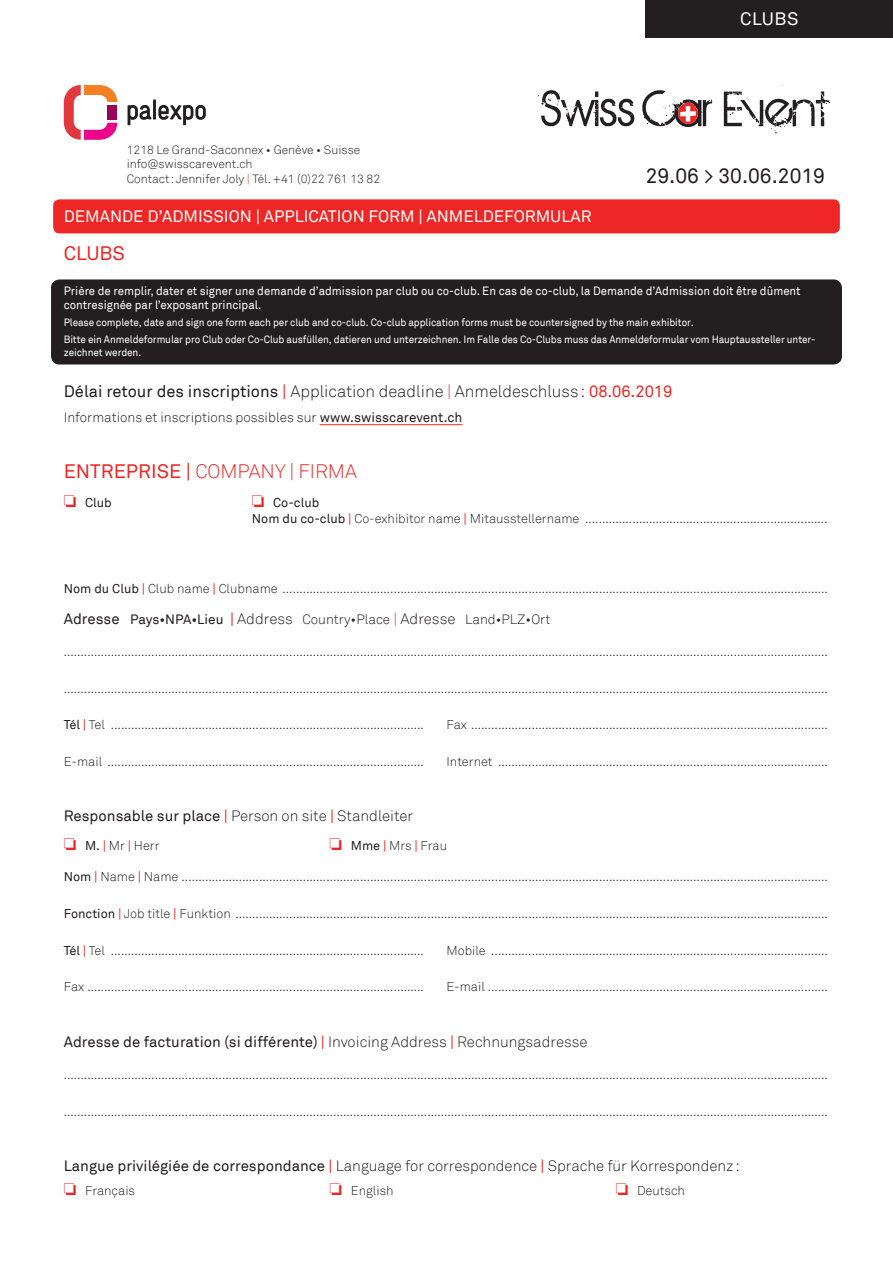
<style>
.page{position:relative;width:893px;height:1263px;background:#fff}
.page>*{position:absolute;margin:0;border:0;box-sizing:border-box;transform-origin:0 0}
.t1{font:21px "Akkurat";color:#231f20}
.t2{font:300 19.5px "Akkurat";color:#ee2726}
.t3{font:19.5px "Akkurat";color:#ee2726}
.t4{font:18px "Akkurat";letter-spacing:.03em;color:#fff}
.t5{font:300 16.5px "Akkurat";color:#231f20}
.t6{font:16.5px "Akkurat";color:#fff}
.t7{font:300 15px "Akkurat";color:#231f20}
.t8{font:15px "Akkurat";color:#231f20}
.t9{font:300 13.5px "Akkurat";color:#231f20}
.t10{font:300 12.75px/16.2px "Akkurat";color:#231f20}
.t11{font:12.75px "Akkurat";color:#231f20}
.t12{font:12px/14.4px "Akkurat";color:#fff;scale:.95 1}
.t13{font:300 12px/14.4px "Akkurat";color:#231f20}
.t14{font:10.5px/16.8px "Akkurat";letter-spacing:-.01em;color:#fff;scale:.95 1}
.s1{color:#ee2726}
.s2{font-weight:400}
.s3{font-weight:400;color:#ee2726}
.s4{font-weight:400;font-size:15px}
.s5{font-weight:400;font-size:15px;color:#ee2726}
.s6{font-size:15px}
.s7{font-size:15px;color:#ee2726}
.s8{font-weight:300}
</style>
<div class="page">
<div style="left:646px;top:0;width:247px;height:38px;background:#231f20"></div>
<div style="left:51px;top:279px;width:791px;height:85px;background:#231f20;border-radius:9px"></div>
<div style="left:53px;top:199px;width:787px;height:34px;background:#ee2726;border-radius:6px"></div>
<hr style="left:320px;top:424px;width:142px;height:1px;background:#ee2726">
<svg style="left:536px;top:90px;width:98px;height:36px"></svg>
<svg style="left:724px;top:85px;width:106px;height:48px"></svg>
<svg style="left:642px;top:90px;width:70px;height:37px"></svg>
<svg style="left:158px;top:105px;width:48px;height:20px"></svg>
<hr style="left:153px;top:100px;width:3px;height:20px;background:#231f20">
<svg style="left:128px;top:105px;width:23px;height:20px"></svg>
<svg style="left:64px;top:85px;width:53px;height:55px"></svg>
<p class="t13" style="left:127px;top:143px;width:255px">1218 Le Grand-Saconnex • Genève • Suisse info@swisscarevent.ch<br>Contact: Jennifer Joly <span class="s1">|</span> Tél. +41 (0)22 761 13 82</p>
<p class="t6" style="left:64px;top:206px;width:529px">DEMANDE D’ADMISSION | APPLICATION FORM | ANMELDEFORMULAR</p>
<h2 class="t3" style="left:64px;top:241px;width:63px">CLUBS</h2>
<h3 class="t4" style="left:740px;top:8px;width:60px">CLUBS</h3>
<h1 class="t1" style="left:646px;top:163px;width:181px">29.06 &gt; 30.06.2019</h1>
<p class="t12" style="left:64px;top:284px;width:777px">Prière de remplir, dater et signer une demande d’admission par club ou co-club. En cas de co-club, la Demande d’Admission doit être dûment contresignée par l’exposant principal.</p>
<p class="t14" style="left:64px;top:314px;width:793px">Please complete, date and sign one form each per club and co-club. Co-club application forms must be countersigned by the main exhibitor.<br>Bitte ein Anmeldeformular pro Club oder Co-Club ausfüllen, datieren und unterzeichnen. Im Falle des Co-Clubs muss das Anmeldeformular vom Hauptaussteller unter-</p>
<p class="t14" style="left:64px;top:344px;width:83px">zeichnet werden.</p>
<p class="t5" style="left:64px;top:381px;width:610px"><span class="s2">Délai retour des inscriptions</span> <span class="s3">|</span> Application deadline <span class="s1">|</span> Anmeldeschluss: <span class="s3">08.06.2019</span></p>
<p class="t9" style="left:64px;top:409px;width:400px">Informations et inscriptions possibles sur <span class="s2">www.swisscarevent.ch</span></p>
<h2 class="t2" style="left:64px;top:459px;width:295px"><span class="s2">ENTREPRISE |</span> COMPANY | FIRMA</h2>
<p class="t11" style="left:64px;top:495px;width:50px"><span class="s1">❏</span> Club</p>
<p class="t10" style="left:252px;top:495px;width:577px"><span class="s1">❏</span> <span class="s2">Co-club<br>Nom du co-club</span> <span class="s3">|</span> Co-exhibitor name <span class="s3">|</span> Mitausstellername ........................................................................</p>
<p class="t10" style="left:64px;top:581px;width:766px"><span class="s2">Nom du Club</span> <span class="s3">|</span> Club name <span class="s3">|</span> Clubname ..................................................................................................................................................................</p>
<p class="t9" style="left:64px;top:611px;width:488px"><span class="s4">Adresse</span> <span class="s2">Pays•NPA•Lieu</span> <span class="s5">|</span> <span class="s6">Address</span> Country•Place <span class="s7">|</span> <span class="s6">Adresse</span> Land•PLZ•Ort</p>
<p class="t10" style="left:64px;top:644px;width:766px">...................................................................................................................................................................................................................................</p>
<p class="t10" style="left:64px;top:680px;width:766px">...................................................................................................................................................................................................................................</p>
<p class="t10" style="left:64px;top:717px;width:362px"><span class="s2">Tél</span> <span class="s3">|</span> Tel .............................................................................................</p>
<p class="t10" style="left:446px;top:717px;width:383px">Fax ..........................................................................................................</p>
<p class="t10" style="left:64px;top:753px;width:362px">E-mail ..............................................................................................</p>
<p class="t10" style="left:446px;top:753px;width:383px">Internet ..................................................................................................</p>
<p class="t7" style="left:64px;top:807px;width:351px"><span class="s2">Responsable sur place</span> <span class="s3">|</span> Person on site <span class="s3">|</span> Standleiter</p>
<p class="t10" style="left:64px;top:838px;width:97px"><span class="s1">❏</span> <span class="s2">M.</span> <span class="s3">|</span> Mr <span class="s3">|</span> Herr</p>
<p class="t10" style="left:330px;top:838px;width:119px"><span class="s1">❏</span> <span class="s2">Mme</span> <span class="s3">|</span> Mrs <span class="s3">|</span> Frau</p>
<p class="t10" style="left:64px;top:869px;width:766px"><span class="s2">Nom</span> <span class="s3">|</span> Name <span class="s3">|</span> Name ................................................................................................................................................................................................</p>
<p class="t10" style="left:64px;top:906px;width:766px"><span class="s2">Fonction</span> <span class="s3">|</span> Job title <span class="s3">|</span> Funktion ................................................................................................................................................................................</p>
<p class="t10" style="left:64px;top:942px;width:362px"><span class="s2">Tél</span> <span class="s3">|</span> Tel .............................................................................................</p>
<p class="t10" style="left:446px;top:942px;width:383px">Mobile ....................................................................................................</p>
<p class="t10" style="left:64px;top:979px;width:362px">Fax ....................................................................................................</p>
<p class="t10" style="left:446px;top:979px;width:383px">E-mail .....................................................................................................</p>
<p class="t8" style="left:64px;top:1032px;width:525px">Adresse de facturation (si différente) <span class="s1">|</span> <span class="s8">Invoicing Address</span> <span class="s1">|</span> <span class="s8">Rechnungsadresse</span></p>
<p class="t10" style="left:64px;top:1067px;width:766px">...................................................................................................................................................................................................................................</p>
<p class="t10" style="left:64px;top:1103px;width:766px">...................................................................................................................................................................................................................................</p>
<p class="t7" style="left:64px;top:1157px;width:678px"><span class="s2">Langue privilégiée de correspondance</span> <span class="s3">|</span> Language for correspondence <span class="s3">|</span> Sprache für Korrespondenz :</p>
<p class="t10" style="left:64px;top:1182px;width:73px"><span class="s1">❏</span> Français</p>
<p class="t10" style="left:330px;top:1182px;width:66px"><span class="s1">❏</span> English</p>
<p class="t10" style="left:616px;top:1182px;width:71px"><span class="s1">❏</span> Deutsch</p>
</div>
